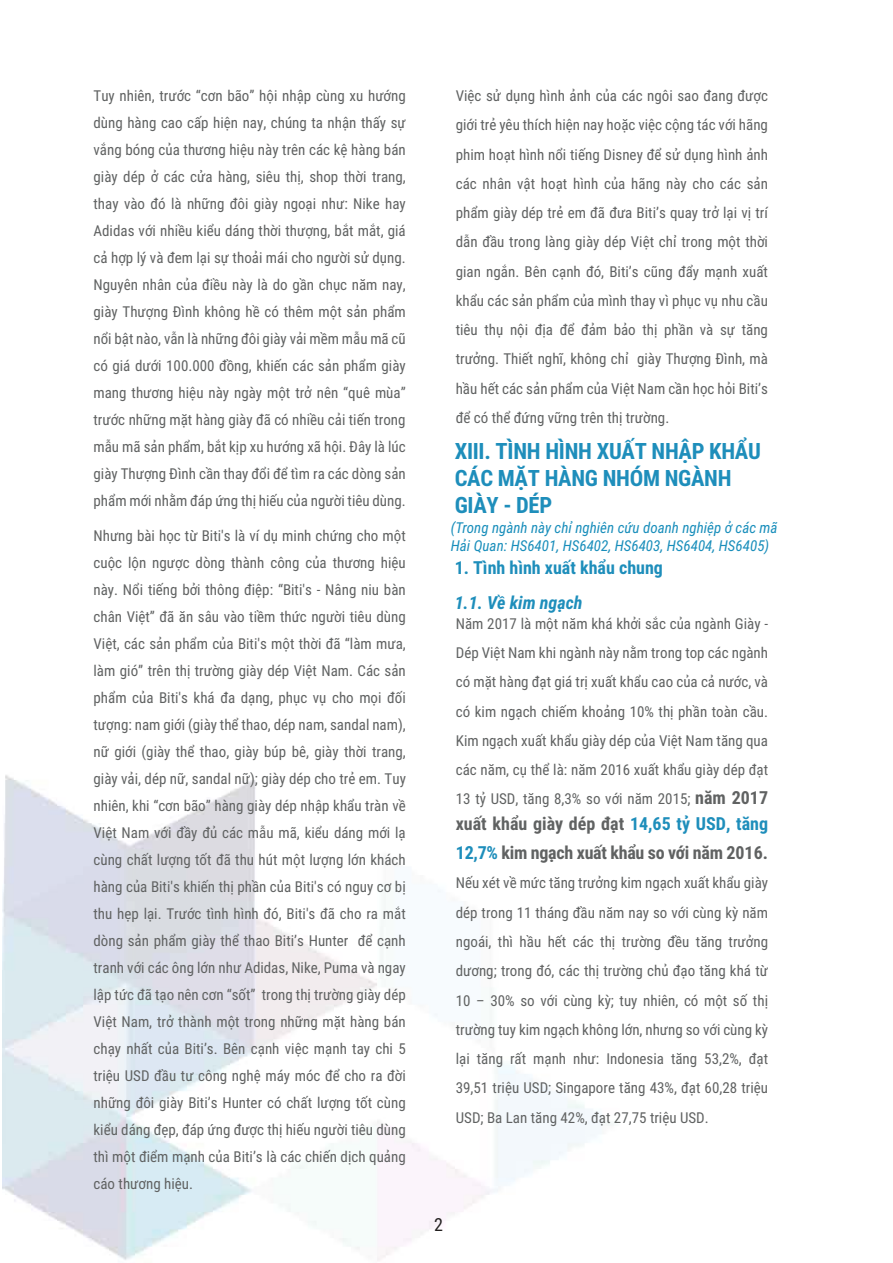
<style>
.page{position:relative;width:893px;height:1263px;background:#fff}
.page>*{position:absolute;margin:0;border:0;box-sizing:border-box;transform-origin:0 0}
.t1{font:700 22.5px/27px "Roboto Condensed";letter-spacing:-.01em;color:#1e8ebb}
.t2{font:700 18px/29.2px "Roboto Condensed";color:#606262}
.t3{font:700 18px "Roboto Condensed";color:#1e8ebb}
.t4{font:italic 700 18px "Roboto Condensed";color:#1e8ebb}
.t5{font:18px "Roboto Condensed";color:#221f1f}
.t6{font:15px/27px "Roboto Condensed";color:#606262;text-align:justify}
.t7{font:italic 15px/18px "Roboto Condensed";color:#198ebb}
.s1{font-weight:700;font-size:18px}
.s2{color:#1e8ebb}
</style>
<div class="page">
<p class="t6" style="left:94px;top:82px;width:314px">Tuy nhiên, trước “cơn bão” hội nhập cùng xu hướng dùng hàng cao cấp hiện nay, chúng ta nhận thấy sự vắng bóng của thương hiệu này trên các kệ hàng bán giày dép ở các cửa hàng, siêu thị, shop thời trang, thay vào đó là những đôi giày ngoại như: Nike hay Adidas với nhiều kiểu dáng thời thượng, bắt mắt, giá cả hợp lý và đem lại sự thoải mái cho người sử dụng.<br>Nguyên nhân của điều này là do gần chục năm nay, giày Thượng Đình không hề có thêm một sản phẩm nổi bật nào, vẫn là những đôi giày vải mềm mẫu mã cũ có giá dưới 100.000 đồng, khiến các sản phẩm giày mang thương hiệu này ngày một trở nên “quê mùa” trước những mặt hàng giày đã có nhiều cải tiến trong mẫu mã sản phẩm, bắt kịp xu hướng xã hội. Đây là lúc giày Thượng Đình cần thay đổi để tìm ra các dòng sản phẩm mới nhằm đáp ứng thị hiếu của người tiêu dùng.</p>
<p class="t6" style="left:94px;top:521px;width:314px">Nhưng bài học từ Biti's là ví dụ minh chứng cho một cuộc lộn ngược dòng thành công của thương hiệu này. Nổi tiếng bởi thông điệp: “Biti's - Nâng niu bàn chân Việt” đã ăn sâu vào tiềm thức người tiêu dùng Việt, các sản phẩm của Biti's một thời đã “làm mưa, làm gió” trên thị trường giày dép Việt Nam. Các sản phẩm của Biti's khá đa dạng, phục vụ cho mọi đối tượng: nam giới (giày thể thao, dép nam, sandal nam), nữ giới (giày thể thao, giày búp bê, giày thời trang, giày vải, dép nữ, sandal nữ); giày dép cho trẻ em. Tuy nhiên, khi “cơn bão” hàng giày dép nhập khẩu tràn về Việt Nam với đầy đủ các mẫu mã, kiểu dáng mới lạ cùng chất lượng tốt đã thu hút một lượng lớn khách hàng của Biti's khiến thị phần của Biti's có nguy cơ bị thu hẹp lại. Trước tình hình đó, Biti's đã cho ra mắt dòng sản phẩm giày thể thao Biti’s Hunter để cạnh tranh với các ông lớn như Adidas, Nike, Puma và ngay lập tức đã tạo nên cơn “sốt” trong thị trường giày dép Việt Nam, trở thành một trong những mặt hàng bán chạy nhất của Biti’s. Bên cạnh việc mạnh tay chi 5 triệu USD đầu tư công nghệ máy móc để cho ra đời những đôi giày Biti’s Hunter có chất lượng tốt cùng kiểu dáng đẹp, đáp ứng được thị hiếu người tiêu dùng thì một điểm mạnh của Biti’s là các chiến dịch quảng cáo thương hiệu.</p>
<p class="t6" style="left:456px;top:81px;width:314px;line-height:29.2px">Việc sử dụng hình ảnh của các ngôi sao đang được giới trẻ yêu thích hiện nay hoặc việc cộng tác với hãng phim hoạt hình nổi tiếng Disney để sử dụng hình ảnh các nhân vật hoạt hình của hãng này cho các sản phẩm giày dép trẻ em đã đưa Biti’s quay trở lại vị trí dẫn đầu trong làng giày dép Việt chỉ trong một thời gian ngắn. Bên cạnh đó, Biti’s cũng đẩy mạnh xuất khẩu các sản phẩm của mình thay vì phục vụ nhu cầu tiêu thụ nội địa để đảm bảo thị phần và sự tăng trưởng. Thiết nghĩ, không chỉ giày Thượng Đình, mà hầu hết các sản phẩm của Việt Nam cần học hỏi Biti’s để có thể đứng vững trên thị trường.</p>
<h1 class="t1" style="left:455px;top:436px;width:308px">XIII. TÌNH HÌNH XUẤT NHẬP KHẨU<br>CÁC MẶT HÀNG NHÓM NGÀNH<br>GIÀY - DÉP</h1>
<p class="t7" style="left:451px;top:518px;width:328px">(Trong ngành này chỉ nghiên cứu doanh nghiệp ở các mã<br>Hải Quan: HS6401, HS6402, HS6403, HS6404, HS6405)</p>
<p class="t3" style="left:455px;top:555px;width:210px">1. Tình hình xuất khẩu chung</p>
<p class="t4" style="left:455px;top:590px;width:129px">1.1. Về kim ngạch</p>
<p class="t6" style="left:456px;top:608px;width:314px;line-height:29.2px">Năm 2017 là một năm khá khởi sắc của ngành Giày - Dép Việt Nam khi ngành này nằm trong top các ngành có mặt hàng đạt giá trị xuất khẩu cao của cả nước, và có kim ngạch chiếm khoảng 10% thị phần toàn cầu.<br>Kim ngạch xuất khẩu giày dép của Việt Nam tăng qua các năm, cụ thể là: năm 2016 xuất khẩu giày dép đạt 13 tỷ USD, tăng 8,3% so với năm 2015; <span class="s1">năm 2017</span></p>
<p class="t2" style="left:456px;top:808px;width:314px">xuất khẩu giày dép đạt <span class="s2">14,65 tỷ USD, tăng<br>12,7%</span> kim ngạch xuất khẩu so với năm 2016.</p>
<p class="t6" style="left:456px;top:868px;width:314px;line-height:29.2px">Nếu xét về mức tăng trưởng kim ngạch xuất khẩu giày dép trong 11 tháng đầu năm nay so với cùng kỳ năm ngoái, thì hầu hết các thị trường đều tăng trưởng dương; trong đó, các thị trường chủ đạo tăng khá từ 10 – 30% so với cùng kỳ; tuy nhiên, có một số thị trường tuy kim ngạch không lớn, nhưng so với cùng kỳ lại tăng rất mạnh như: Indonesia tăng 53,2%, đạt 39,51 triệu USD; Singapore tăng 43%, đạt 60,28 triệu USD; Ba Lan tăng 42%, đạt 27,75 triệu USD.</p>
<p class="t5" style="left:434px;top:1212px;width:10px">2</p>
</div>
